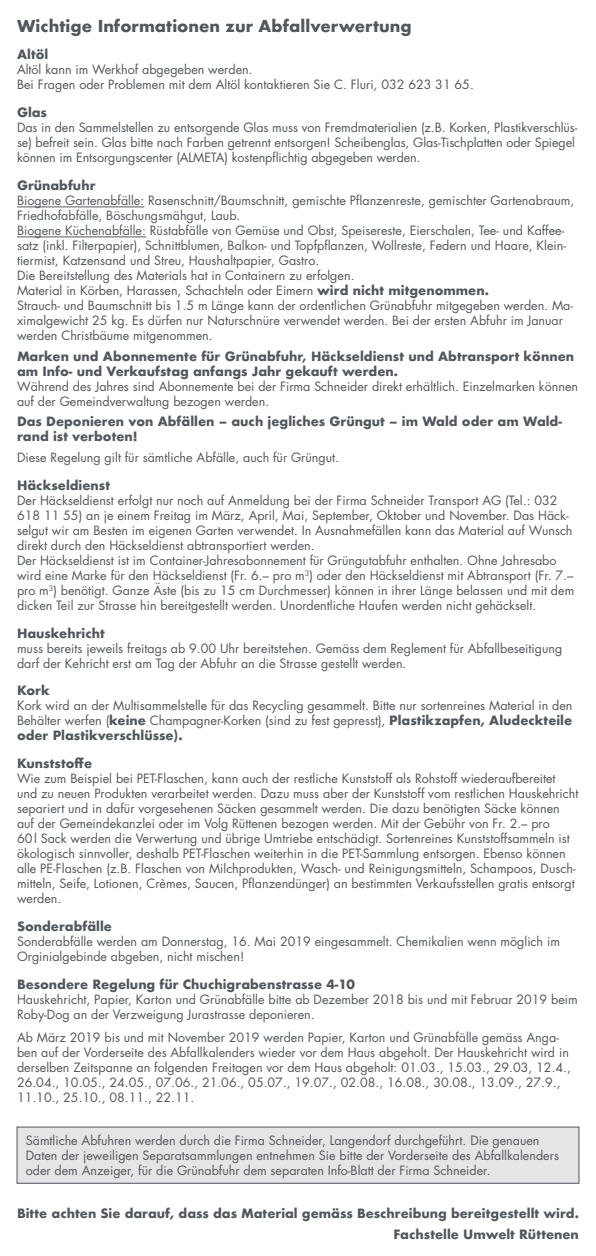
<style>
.page{position:relative;width:596px;height:1256px;background:#fff}
.page>*{position:absolute;margin:0;border:0;box-sizing:border-box;transform-origin:0 0}
.t1{font:700 16px "Futura";color:#52575d}
.t2{font:12.5px/15px "Futura";color:#52575d}
.t3{font:700 12.5px/15px "Futura";color:#52575d}
.s1{font-weight:700}
</style>
<div class="page">
<hr style="left:17px;top:206px;width:127px;height:1px;background:#52575d">
<hr style="left:17px;top:236px;width:129px;height:1px;background:#52575d">
<div style="left:17px;top:1127px;width:561px;height:56px;background:#e6e5e6"></div>
<p class="t1" style="left:17px;top:14px;width:396px">Wichtige Informationen zur Abfallverwertung</p>
<p class="t3" style="left:17px;top:47px;width:33px">Altöl</p>
<p class="t2" style="left:17px;top:62px;width:458px">Altöl kann im Werkhof abgegeben werden.<br>Bei Fragen oder Problemen mit dem Altöl kontaktieren Sie C. Fluri, 032 623 31 65.</p>
<p class="t3" style="left:17px;top:105px;width:31px">Glas</p>
<p class="t2" style="left:17px;top:120px;width:561px">Das in den Sammelstellen zu entsorgende Glas muss von Fremdmaterialien (z.B. Korken, Plastikverschlüs&shy;se) befreit sein. Glas bitte nach Farben getrennt entsorgen! Scheibenglas, Glas-Tischplatten oder Spiegel können im Entsorgungscenter (ALMETA) kostenpflichtig abgegeben werden.</p>
<p class="t3" style="left:17px;top:178px;width:80px">Grünabfuhr</p>
<p class="t2" style="left:17px;top:193px;width:558px">Biogene Gartenabfälle: Rasenschnitt/Baumschnitt, gemischte Pflanzenreste, gemischter Gartenabraum, Friedhofabfälle, Böschungsmähgut, Laub.<br>Biogene Küchenabfälle: Rüstabfälle von Gemüse und Obst, Speisereste, Eierschalen, Tee- und Kaffee&shy;satz (inkl. Filterpapier), Schnittblumen, Balkon- und Topfpflanzen, Wollreste, Federn und Haare, Klein&shy;tiermist, Katzensand und Streu, Haushaltpapier, Gastro.<br>Die Bereitstellung des Materials hat in Containern zu erfolgen.<br>Material in Körben, Harassen, Schachteln oder Eimern <span class="s1">wird nicht mitgenommen.<br></span>Strauch- und Baumschnitt bis 1.5 m Länge kann der ordentlichen Grünabfuhr mitgegeben werden. Ma&shy;ximalgewicht 25 kg. Es dürfen nur Naturschnüre verwendet werden. Bei der ersten Abfuhr im Januar werden Christbäume mitgenommen.</p>
<p class="t3" style="left:17px;top:348px;width:558px">Marken und Abonnemente für Grünabfuhr, Häckseldienst und Abtransport können am Info- und Verkaufstag anfangs Jahr gekauft werden.</p>
<p class="t2" style="left:17px;top:378px;width:562px">Während des Jahres sind Abonnemente bei der Firma Schneider direkt erhältlich. Einzelmarken können auf der Gemeindverwaltung bezogen werden.</p>
<p class="t3" style="left:17px;top:414px;width:546px">Das Deponieren von Abfällen – auch jegliches Grüngut – im Wald oder am Wald&shy;rand ist verboten!</p>
<p class="t2" style="left:17px;top:450px;width:323px">Diese Regelung gilt für sämtliche Abfälle, auch für Grüngut.</p>
<p class="t3" style="left:17px;top:478px;width:94px">Häckseldienst</p>
<p class="t2" style="left:17px;top:492px;width:558px">Der Häckseldienst erfolgt nur noch auf Anmeldung bei der Firma Schneider Transport AG (Tel.: 032<br>618 11 55) an je einem Freitag im März, April, Mai, September, Oktober und November. Das Häck&shy;selgut wir am Besten im eigenen Garten verwendet. In Ausnahmefällen kann das Material auf Wunsch direkt durch den Häckseldienst abtransportiert werden.<br>Der Häckseldienst ist im Container-Jahresabonnement für Grüngutabfuhr enthalten. Ohne Jahresabo wird eine Marke für den Häckseldienst (Fr. 6.– pro m<sup>3</sup>) oder den Häckseldienst mit Abtransport (Fr. 7.– pro m<sup>3</sup>) benötigt. Ganze Äste (bis zu 15 cm Durchmesser) können in ihrer Länge belassen und mit dem dicken Teil zur Strasse hin bereitgestellt werden. Unordentliche Haufen werden nicht gehäckselt.</p>
<p class="t3" style="left:17px;top:625px;width:89px">Hauskehricht</p>
<p class="t2" style="left:17px;top:640px;width:546px">muss bereits jeweils freitags ab 9.00 Uhr bereitstehen. Gemäss dem Reglement für Abfallbeseitigung darf der Kehricht erst am Tag der Abfuhr an die Strasse gestellt werden.</p>
<p class="t3" style="left:17px;top:683px;width:34px">Kork</p>
<p class="t2" style="left:17px;top:698px;width:556px;text-align:justify">Kork wird an der Multisammelstelle für das Recycling gesammelt. Bitte nur sortenreines Material in den Behälter werfen (<span class="s1">keine</span> Champagner-Korken (sind zu fest gepresst), <span class="s1">Plastikzapfen, Aludeckteile oder Plastikverschlüsse).</span></p>
<p class="t3" style="left:17px;top:756px;width:77px">Kunststoffe</p>
<p class="t2" style="left:17px;top:771px;width:562px">Wie zum Beispiel bei PET-Flaschen, kann auch der restliche Kunststoff als Rohstoff wiederaufbereitet und zu neuen Produkten verarbeitet werden. Dazu muss aber der Kunststoff vom restlichen Hauskehricht separiert und in dafür vorgesehenen Säcken gesammelt werden. Die dazu benötigten Säcke können auf der Gemeindekanzlei oder im Volg Rüttenen bezogen werden. Mit der Gebühr von Fr. 2.– pro<br>60l Sack werden die Verwertung und übrige Umtriebe entschädigt. Sortenreines Kunststoffsammeln ist ökologisch sinnvoller, deshalb PET-Flaschen weiterhin in die PET-Sammlung entsorgen. Ebenso können alle PE-Flaschen (z.B. Flaschen von Milchprodukten, Wasch- und Reinigungsmitteln, Schampoos, Dusch&shy;mitteln, Seife, Lotionen, Crèmes, Saucen, Pflanzendünger) an bestimmten Verkaufsstellen gratis entsorgt werden.</p>
<p class="t3" style="left:17px;top:919px;width:96px">Sonderabfälle</p>
<p class="t2" style="left:17px;top:933px;width:544px">Sonderabfälle werden am Donnerstag, 16. Mai 2019 eingesammelt. Chemikalien wenn möglich im<br>Orginialgebinde abgeben, nicht mischen!</p>
<p class="t3" style="left:17px;top:976px;width:339px">Besondere Regelung für Chuchigrabenstrasse 4-10</p>
<p class="t2" style="left:17px;top:991px;width:562px">Hauskehricht, Papier, Karton und Grünabfälle bitte ab Dezember 2018 bis und mit Februar 2019 beim<br>Roby-Dog an der Verzweigung Jurastrasse deponieren.</p>
<p class="t2" style="left:17px;top:1030px;width:555px">Ab März 2019 bis und mit November 2019 werden Papier, Karton und Grünabfälle gemäss Anga&shy;ben auf der Vorderseite des Abfallkalenders wieder vor dem Haus abgeholt. Der Hauskehricht wird in derselben Zeitspanne an folgenden Freitagen vor dem Haus abgeholt: 01.03., 15.03., 29.03, 12.4., 26.04., 10.05., 24.05., 07.06., 21.06., 05.07., 19.07., 02.08., 16.08., 30.08., 13.09., 27.9., 11.10., 25.10., 08.11., 22.11.</p>
<p class="t2" style="left:26px;top:1133px;width:534px">Sämtliche Abfuhren werden durch die Firma Schneider, Langendorf durchgeführt. Die genauen<br>Daten der jeweiligen Separatsammlungen entnehmen Sie bitte der Vorderseite des Abfallkalenders oder dem Anzeiger, für die Grünabfuhr dem separaten Info-Blatt der Firma Schneider.</p>
<p class="t3" style="left:17px;top:1203px;width:563px;line-height:20.7px;text-align:right">Bitte achten Sie darauf, dass das Material gemäss Beschreibung bereitgestellt wird.<br>Fachstelle Umwelt Rüttenen</p>
</div>
